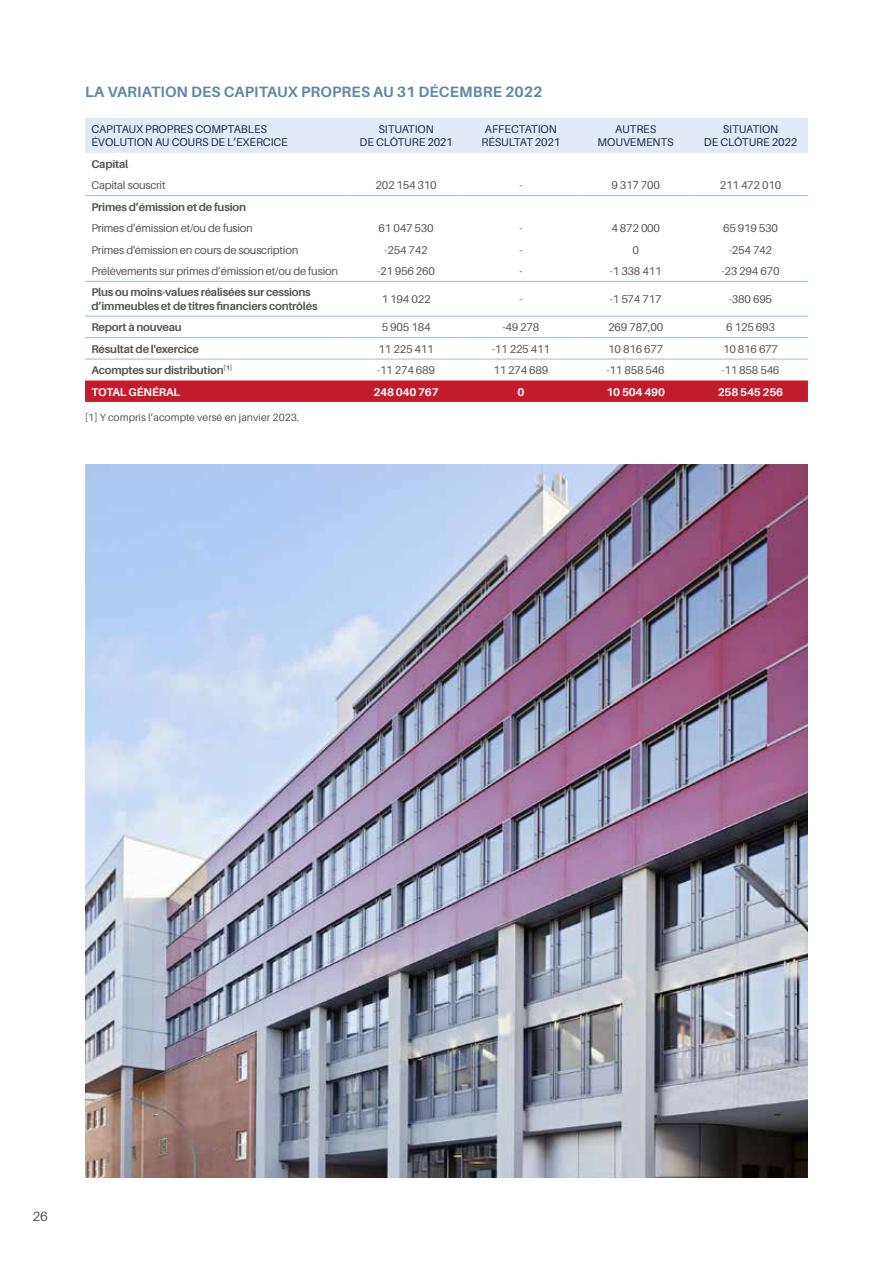
<style>
.page{position:relative;width:893px;height:1263px;background:#fff}
.page>*{position:absolute;margin:0;border:0;box-sizing:border-box;transform-origin:0 0}
.t1{font:700 15px "Aileron";letter-spacing:.01em;color:#5f88a4}
.t2{font:13.5px "Aileron";color:#575756}
.t3{font:11.25px "Aileron";letter-spacing:-.02em;color:#575756}
.t4{font:700 11.25px/13.5px "Aileron";letter-spacing:-.02em;color:#575756}
.t5{font:11.25px/13.5px "Aileron";letter-spacing:-.01em;color:#21264d;text-align:center}
.t6{font:700 11.25px "Aileron";letter-spacing:-.02em;color:#fff}
.t7{font:10.5px "Aileron";color:#575756}
</style>
<div class="page">
<div style="left:85px;top:118px;width:723px;height:35px;background:#e2eaf8"></div>
<svg style="left:85px;top:380px;width:723px;height:22px;background:#c32032"></svg>
<hr style="left:85px;top:195px;width:264px;height:1px;background:#9abbe4">
<hr style="left:349px;top:195px;width:114px;height:1px;background:#9abbe4">
<hr style="left:463px;top:195px;width:115px;height:1px;background:#9abbe4">
<hr style="left:578px;top:195px;width:115px;height:1px;background:#9abbe4">
<hr style="left:693px;top:195px;width:115px;height:1px;background:#9abbe4">
<hr style="left:85px;top:281px;width:264px;height:1px;background:#9abbe4">
<hr style="left:349px;top:281px;width:114px;height:1px;background:#9abbe4">
<hr style="left:463px;top:281px;width:115px;height:1px;background:#9abbe4">
<hr style="left:578px;top:281px;width:115px;height:1px;background:#9abbe4">
<hr style="left:693px;top:281px;width:115px;height:1px;background:#9abbe4">
<hr style="left:85px;top:316px;width:264px;height:1px;background:#9abbe4">
<hr style="left:349px;top:316px;width:114px;height:1px;background:#9abbe4">
<hr style="left:463px;top:316px;width:115px;height:1px;background:#9abbe4">
<hr style="left:578px;top:316px;width:115px;height:1px;background:#9abbe4">
<hr style="left:693px;top:316px;width:115px;height:1px;background:#9abbe4">
<hr style="left:85px;top:337px;width:264px;height:1px;background:#9abbe4">
<hr style="left:349px;top:337px;width:114px;height:1px;background:#9abbe4">
<hr style="left:463px;top:337px;width:115px;height:1px;background:#9abbe4">
<hr style="left:578px;top:337px;width:115px;height:1px;background:#9abbe4">
<hr style="left:693px;top:337px;width:115px;height:1px;background:#9abbe4">
<hr style="left:85px;top:359px;width:264px;height:1px;background:#9abbe4">
<hr style="left:349px;top:359px;width:114px;height:1px;background:#9abbe4">
<hr style="left:463px;top:359px;width:115px;height:1px;background:#9abbe4">
<hr style="left:578px;top:359px;width:115px;height:1px;background:#9abbe4">
<hr style="left:693px;top:359px;width:115px;height:1px;background:#9abbe4">
<img style="left:85px;top:465px;width:723px;height:713px">
<h1 class="t1" style="left:85px;top:83px;width:459px">LA VARIATION DES CAPITAUX PROPRES AU 31 DÉCEMBRE 2022</h1>
<p class="t5" style="left:91px;top:122px;width:198px;text-align:left">CAPITAUX PROPRES COMPTABLES<br>ÉVOLUTION AU COURS DE L’EXERCICE</p>
<p class="t5" style="left:359px;top:122px;width:95px">SITUATION<br>DE CLÔTURE 2021</p>
<p class="t5" style="left:481px;top:122px;width:80px">AFFECTATION<br>RÉSULTAT 2021</p>
<p class="t5" style="left:598px;top:122px;width:78px">AUTRES<br>MOUVEMENTS</p>
<p class="t5" style="left:704px;top:122px;width:95px">SITUATION<br>DE CLÔTURE 2022</p>
<p class="t4" style="left:91px;top:157px;width:38px">Capital</p>
<p class="t3" style="left:91px;top:179px;width:76px">Capital souscrit</p>
<p class="t3" style="left:375px;top:179px;width:63px">202 154 310</p>
<p class="t3" style="left:519px;top:179px;width:5px">-</p>
<p class="t3" style="left:611px;top:179px;width:50px">9 317 700</p>
<p class="t3" style="left:720px;top:179px;width:63px">211 472 010</p>
<p class="t4" style="left:91px;top:200px;width:156px">Primes d’émission et de fusion</p>
<p class="t3" style="left:91px;top:222px;width:163px">Primes d’émission et/ou de fusion</p>
<p class="t3" style="left:379px;top:222px;width:57px">61 047 530</p>
<p class="t3" style="left:519px;top:222px;width:5px">-</p>
<p class="t3" style="left:611px;top:222px;width:50px">4 872 000</p>
<p class="t3" style="left:723px;top:222px;width:57px">65 919 530</p>
<p class="t3" style="left:91px;top:243px;width:208px">Primes d'émission en cours de souscription</p>
<p class="t3" style="left:385px;top:243px;width:45px">-254 742</p>
<p class="t3" style="left:519px;top:243px;width:5px">-</p>
<p class="t3" style="left:632px;top:243px;width:8px">0</p>
<p class="t3" style="left:729px;top:243px;width:45px">-254 742</p>
<p class="t3" style="left:91px;top:265px;width:248px">Prélèvements sur primes d’émission et/ou de fusion</p>
<p class="t3" style="left:377px;top:265px;width:59px">-21 956 260</p>
<p class="t3" style="left:519px;top:265px;width:5px">-</p>
<p class="t3" style="left:610px;top:265px;width:53px">-1 338 411</p>
<p class="t3" style="left:722px;top:265px;width:59px">-23 294 670</p>
<p class="t4" style="left:91px;top:286px;width:228px">Plus ou moins-values réalisées sur cessions d’immeubles et de titres financiers contrôlés</p>
<p class="t3" style="left:382px;top:293px;width:50px">1 194 022</p>
<p class="t3" style="left:519px;top:293px;width:5px">-</p>
<p class="t3" style="left:610px;top:293px;width:53px">-1 574 717</p>
<p class="t3" style="left:729px;top:293px;width:45px">-380 695</p>
<p class="t4" style="left:91px;top:321px;width:92px">Report à nouveau</p>
<p class="t3" style="left:382px;top:321px;width:50px">5 905 184</p>
<p class="t3" style="left:503px;top:321px;width:38px">-49 278</p>
<p class="t3" style="left:608px;top:321px;width:57px">269 787,00</p>
<p class="t3" style="left:726px;top:321px;width:50px">6 125 693</p>
<p class="t4" style="left:91px;top:342px;width:109px">Résultat de l'exercice</p>
<p class="t3" style="left:379px;top:343px;width:57px">11 225 411</p>
<p class="t3" style="left:492px;top:343px;width:59px">-11 225 411</p>
<p class="t3" style="left:608px;top:343px;width:57px">10 816 677</p>
<p class="t3" style="left:723px;top:343px;width:57px">10 816 677</p>
<p class="t4" style="left:92px;top:363px;width:142px">Acomptes sur distribution<sup>[1]</sup></p>
<p class="t3" style="left:377px;top:364px;width:59px">-11 274 689</p>
<p class="t3" style="left:493px;top:364px;width:57px">11 274 689</p>
<p class="t3" style="left:607px;top:364px;width:59px">-11 858 546</p>
<p class="t3" style="left:722px;top:364px;width:59px">-11 858 546</p>
<p class="t6" style="left:91px;top:385px;width:90px">TOTAL GÉNÉRAL</p>
<p class="t6" style="left:373px;top:385px;width:67px">248 040 767</p>
<p class="t6" style="left:517px;top:385px;width:9px">0</p>
<p class="t6" style="left:606px;top:385px;width:60px">10 504 490</p>
<p class="t6" style="left:718px;top:385px;width:67px">258 545 256</p>
<p class="t7" style="left:85px;top:412px;width:216px">[1] Y compris l’acompte versé en janvier 2023.</p>
<p class="t2" style="left:32px;top:1209px;width:17px">26</p>
</div>
